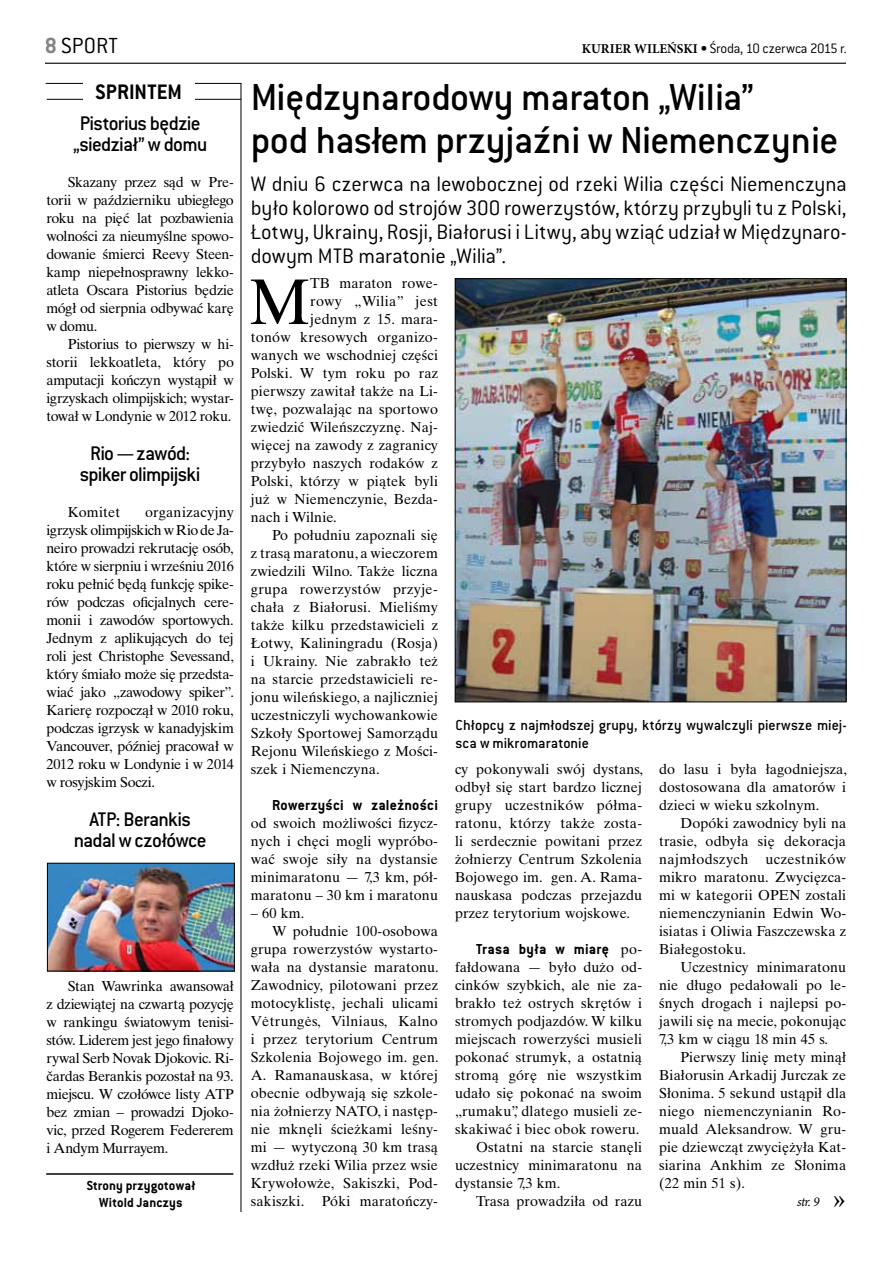
<style>
.page{position:relative;width:893px;height:1263px;background:#fff}
.page>*{position:absolute;margin:0;border:0;box-sizing:border-box;transform-origin:0 0}
.t1{font:64.5px "Times Ten LT Std";color:#000}
.t2{font:41.25px/43.5px "Conduit ITC Medium";letter-spacing:-.01em;color:#000}
.t3{font:30px "Minion Pro";color:#000}
.t4{font:300 24px "Conduit ITC";letter-spacing:.01em;color:#000}
.t5{font:300 23.1px/24px "Conduit ITC";letter-spacing:-.005em;color:#000;text-align:justify}
.t6{font:700 23.1px "Conduit ITC";letter-spacing:.01em;color:#000}
.t7{font:21.6px/21px "Conduit ITC Medium";letter-spacing:-.035em;color:#000;text-align:center}
.t8{font:15.9px/18px "Conduit ITC Medium";letter-spacing:.005em;color:#000}
.t9{font:700 15.9px "Conduit ITC";letter-spacing:.02em;color:#000}
.t10{font:300 15px "Conduit ITC";letter-spacing:-.02em;color:#000}
.t11{font:14.4px/18px "Times Ten LT Std";letter-spacing:.01em;color:#000;text-align:justify}
.t12{font:700 14.4px/16.5px "Conduit ITC";letter-spacing:.01em;color:#000;text-align:center}
.t13{font:italic 13.5px "Minion Pro";color:#000}
.s1{font-weight:700;color:#808285}
.s2{font-family:"Minion Pro";font-weight:700;font-size:13.5px}
.s3{font-weight:700}
.s4{font-family:"Times Ten LT Std";font-weight:400;font-size:14.4px}
</style>
<div class="page">
<hr style="left:45px;top:63px;width:801px;height:1px;background:#000">
<hr style="left:46px;top:1173px;width:187px;height:2px;background:#000">
<hr style="left:46px;top:83px;width:195px;height:1px;background:#000">
<hr style="left:47px;top:99px;width:194px;height:1px;background:#000">
<div style="left:83px;top:77px;width:112px;height:29px;background:#fff"></div>
<hr style="left:241px;top:83px;width:1px;height:1129px;background:#000">
<img style="left:49px;top:865px;width:183px;height:104px">
<div style="left:47px;top:863px;width:187px;height:108px;border:1px solid #000"></div>
<img style="left:457px;top:281px;width:387px;height:419px">
<h3 class="t4" style="left:45px;top:32px;width:75px"><span class="s1">8</span> SPORT</h3>
<p class="t10" style="left:582px;top:40px;width:266px"><span class="s2">KURIER WILEŃSKI</span> <span class="s3">•</span> Środa, 10 czerwca 2015 r.</p>
<h3 class="t6" style="left:96px;top:78px;width:88px">SPRINTEM</h3>
<h3 class="t7" style="left:73px;top:112px;width:136px">Pistorius będzie „siedział” w domu</h3>
<p class="t11" style="left:46px;top:173px;width:189px;text-indent:21px">Skazany przez sąd w Pre&shy;torii w październiku ubiegłego roku na pięć lat pozbawienia wolności za nieumyślne spowo&shy;dowanie śmierci Reevy Steen&shy;kamp niepełnosprawny lekko&shy;atleta Oscara Pistorius będzie mógł od sierpnia odbywać karę w domu.</p>
<p class="t11" style="left:46px;top:335px;width:189px;text-indent:21px">Pistorius to pierwszy w hi&shy;storii lekkoatleta, który po amputacji kończyn wystąpił w igrzyskach olimpijskich; wystar&shy;tował w Londynie w 2012 roku.</p>
<h3 class="t7" style="left:80px;top:442px;width:122px">Rio — zawód: spiker olimpijski</h3>
<p class="t11" style="left:68px;top:503px;width:54px">Komitet</p>
<p class="t11" style="left:46px;top:503px;width:189px;text-indent:99px">organizacyjny igrzysk olimpijskich w Rio de Ja&shy;neiro prowadzi rekrutację osób, które w sierpniu i wrześniu 2016 roku pełnić będą funkcję spike&shy;rów podczas oficjalnych cere&shy;monii i zawodów sportowych.<br>Jednym z aplikujących do tej roli jest Christophe Sevessand, który śmiało może się przedsta&shy;wiać jako „zawodowy spiker”.<br>Karierę rozpoczął w 2010 roku, podczas igrzysk w kanadyjskim Vancouver, później pracował w 2012 roku w Londynie i w 2014 w rosyjskim Soczi.</p>
<h3 class="t7" style="left:74px;top:808px;width:134px">ATP: Berankis nadal w czołówce</h3>
<p class="t11" style="left:46px;top:977px;width:189px;text-indent:21px">Stan Wawrinka awansował z dziewiątej na czwartą pozycję w rankingu światowym tenisi&shy;stów. Liderem jest jego finałowy rywal Serb Novak Djokovic. Ri&shy;čardas Berankis pozostał na 93. miejscu. W czołówce listy ATP bez zmian – prowadzi Djoko&shy;vic, przed Rogerem Federerem i Andym Murrayem.</p>
<p class="t12" style="left:87px;top:1177px;width:110px">Strony przygotował<br>Witold Janczys</p>
<h2 class="t2" style="left:251px;top:75px;width:589px">Międzynarodowy maraton „Wilia”<br>pod hasłem przyjaźni w Niemenczynie</h2>
<p class="t5" style="left:251px;top:172px;width:597px">W dniu 6 czerwca na lewobocznej od rzeki Wilia części Niemenczyna było kolorowo od strojów 300 rowerzystów, którzy przybyli tu z Polski, Łotwy, Ukrainy, Rosji, Białorusi i Litwy, aby wziąć udział w Międzynaro&shy;dowym MTB maratonie „Wilia”.</p>
<h1 class="t1" style="left:249px;top:264px;width:62px">M</h1>
<p class="t11" style="left:310px;top:274px;width:129px">TB maraton rowe-</p>
<p class="t11" style="left:310px;top:292px;width:129px">rowy „Wilia” jest</p>
<p class="t11" style="left:310px;top:310px;width:129px">jednym z 15. mara-</p>
<p class="t11" style="left:251px;top:328px;width:189px">tonów kresowych organizo-</p>
<p class="t11" style="left:251px;top:346px;width:189px">wanych we wschodniej części</p>
<p class="t11" style="left:251px;top:364px;width:189px">Polski. W tym roku po raz</p>
<p class="t11" style="left:251px;top:382px;width:189px">pierwszy zawitał także na Li-</p>
<p class="t11" style="left:251px;top:400px;width:189px">twę, pozwalając na sportowo</p>
<p class="t11" style="left:251px;top:418px;width:189px">zwiedzić Wileńszczyznę. Naj-</p>
<p class="t11" style="left:251px;top:436px;width:189px">więcej na zawody z zagranicy</p>
<p class="t11" style="left:251px;top:454px;width:189px">przybyło naszych rodaków z</p>
<p class="t11" style="left:251px;top:472px;width:189px">Polski, którzy w piątek byli</p>
<p class="t11" style="left:251px;top:490px;width:189px">już w Niemenczynie, Bezda-</p>
<p class="t11" style="left:251px;top:508px;width:87px">nach i Wilnie.</p>
<p class="t11" style="left:272px;top:526px;width:167px">Po południu zapoznali się</p>
<p class="t11" style="left:251px;top:544px;width:189px">z trasą maratonu, a wieczorem</p>
<p class="t11" style="left:251px;top:562px;width:189px">zwiedzili Wilno. Także liczna</p>
<p class="t11" style="left:251px;top:580px;width:188px">grupa rowerzystów przyje-</p>
<p class="t11" style="left:251px;top:598px;width:189px">chała z Białorusi. Mieliśmy</p>
<p class="t11" style="left:251px;top:616px;width:189px">także kilku przedstawicieli z</p>
<p class="t11" style="left:251px;top:634px;width:189px">Łotwy, Kaliningradu (Rosja)</p>
<p class="t11" style="left:251px;top:652px;width:189px">i Ukrainy. Nie zabrakło też</p>
<p class="t11" style="left:251px;top:670px;width:189px">na starcie przedstawicieli re-</p>
<p class="t11" style="left:251px;top:688px;width:189px">jonu wileńskiego, a najliczniej</p>
<p class="t11" style="left:251px;top:706px;width:189px">uczestniczyli wychowankowie</p>
<p class="t11" style="left:251px;top:724px;width:189px">Szkoły Sportowej Samorządu</p>
<p class="t11" style="left:251px;top:742px;width:189px">Rejonu Wileńskiego z Mości-</p>
<p class="t11" style="left:251px;top:760px;width:130px">szek i Niemenczyna.</p>
<p class="t9" style="left:272px;top:796px;width:167px">Rowerzyści w zależności</p>
<p class="t11" style="left:251px;top:814px;width:189px">od swoich możliwości fizycz&shy;nych i chęci mogli wypróbo&shy;wać swoje siły na dystansie minimaratonu — 7,3 km, pół&shy;maratonu – 30 km i maratonu</p>
<p class="t11" style="left:251px;top:904px;width:55px">– 60 km.</p>
<p class="t11" style="left:272px;top:922px;width:167px">W południe 100-osobowa</p>
<p class="t11" style="left:251px;top:940px;width:189px">grupa rowerzystów wystarto-</p>
<p class="t11" style="left:251px;top:958px;width:189px">wała na dystansie maratonu.</p>
<p class="t11" style="left:251px;top:976px;width:189px">Zawodnicy, pilotowani przez</p>
<p class="t11" style="left:251px;top:994px;width:189px">motocyklistę, jechali ulicami</p>
<p class="t11" style="left:251px;top:1012px;width:188px">Vėtrungės, Vilniaus, Kalno</p>
<p class="t11" style="left:251px;top:1030px;width:189px">i przez terytorium Centrum</p>
<p class="t11" style="left:251px;top:1048px;width:189px">Szkolenia Bojowego im. gen.</p>
<p class="t11" style="left:251px;top:1066px;width:189px">A. Ramanauskasa, w której</p>
<p class="t11" style="left:251px;top:1084px;width:189px">obecnie odbywają się szkole-</p>
<p class="t11" style="left:251px;top:1102px;width:189px">nia żołnierzy NATO, i następ-</p>
<p class="t11" style="left:251px;top:1120px;width:189px">nie mknęli ścieżkami leśny-</p>
<p class="t11" style="left:251px;top:1138px;width:189px">mi — wytyczoną 30 km trasą</p>
<p class="t11" style="left:251px;top:1156px;width:189px">wzdłuż rzeki Wilia przez wsie</p>
<p class="t11" style="left:251px;top:1174px;width:189px">Krywołowże, Sakiszki, Pod-</p>
<p class="t11" style="left:251px;top:1192px;width:189px">sakiszki. Póki maratończy-</p>
<p class="t8" style="left:456px;top:716px;width:393px">Chłopcy z najmłodszej grupy, którzy wywalczyli pierwsze miej&shy;sca w mikromaratonie</p>
<p class="t11" style="left:455px;top:760px;width:189px">cy pokonywali swój dystans, odbył się start bardzo licznej grupy uczestników półma&shy;ratonu, którzy także zosta&shy;li serdecznie powitani przez żołnierzy Centrum Szkolenia Bojowego im. gen. A. Rama&shy;nauskasa podczas przejazdu przez terytorium wojskowe.</p>
<p class="t9" style="left:476px;top:940px;width:167px">Trasa była w miarę <span class="s4">po-</span></p>
<p class="t11" style="left:455px;top:958px;width:189px">fałdowana — było dużo od-</p>
<p class="t11" style="left:455px;top:976px;width:189px">cinków szybkich, ale nie za-</p>
<p class="t11" style="left:455px;top:994px;width:189px">brakło też ostrych skrętów i</p>
<p class="t11" style="left:455px;top:1012px;width:189px">stromych podjazdów. W kilku</p>
<p class="t11" style="left:455px;top:1030px;width:189px">miejscach rowerzyści musieli</p>
<p class="t11" style="left:455px;top:1048px;width:189px">pokonać strumyk, a ostatnią</p>
<p class="t11" style="left:455px;top:1066px;width:188px">stromą górę nie wszystkim</p>
<p class="t11" style="left:455px;top:1084px;width:189px">udało się pokonać na swoim</p>
<p class="t11" style="left:455px;top:1102px;width:189px">„rumaku”, dlatego musieli ze-</p>
<p class="t11" style="left:455px;top:1120px;width:186px">skakiwać i biec obok roweru.</p>
<p class="t11" style="left:476px;top:1138px;width:167px">Ostatni na starcie stanęli</p>
<p class="t11" style="left:455px;top:1156px;width:189px">uczestnicy minimaratonu na</p>
<p class="t11" style="left:455px;top:1174px;width:107px">dystansie 7,3 km.</p>
<p class="t11" style="left:476px;top:1192px;width:167px">Trasa prowadziła od razu</p>
<p class="t11" style="left:659px;top:760px;width:189px">do lasu i była łagodniejsza, dostosowana dla amatorów i dzieci w wieku szkolnym.</p>
<p class="t11" style="left:659px;top:814px;width:189px;text-indent:21px">Dopóki zawodnicy byli na trasie, odbyła się dekoracja najmłodszych uczestników mikro maratonu. Zwycięzca&shy;mi w kategorii OPEN zostali niemenczynianin Edwin Wo&shy;isiatas i Oliwia Faszczewska z Białegostoku.</p>
<p class="t11" style="left:659px;top:958px;width:189px;text-indent:21px">Uczestnicy minimaratonu nie długo pedałowali po le&shy;śnych drogach i najlepsi po&shy;jawili się na mecie, pokonując 7,3 km w ciągu 18 min 45 s.</p>
<p class="t11" style="left:659px;top:1048px;width:189px;text-indent:21px">Pierwszy linię mety minął Białorusin Arkadij Jurczak ze Słonima. 5 sekund ustąpił dla niego niemenczynianin Ro&shy;muald Aleksandrow. W gru&shy;pie dziewcząt zwyciężyła Kat&shy;siarina Ankhim ze Słonima (22 min 51 s).</p>
<p class="t13" style="left:797px;top:1192px;width:24px">str. 9</p>
<h3 class="t3" style="left:833px;top:1179px;width:15px">»</h3>
</div>
